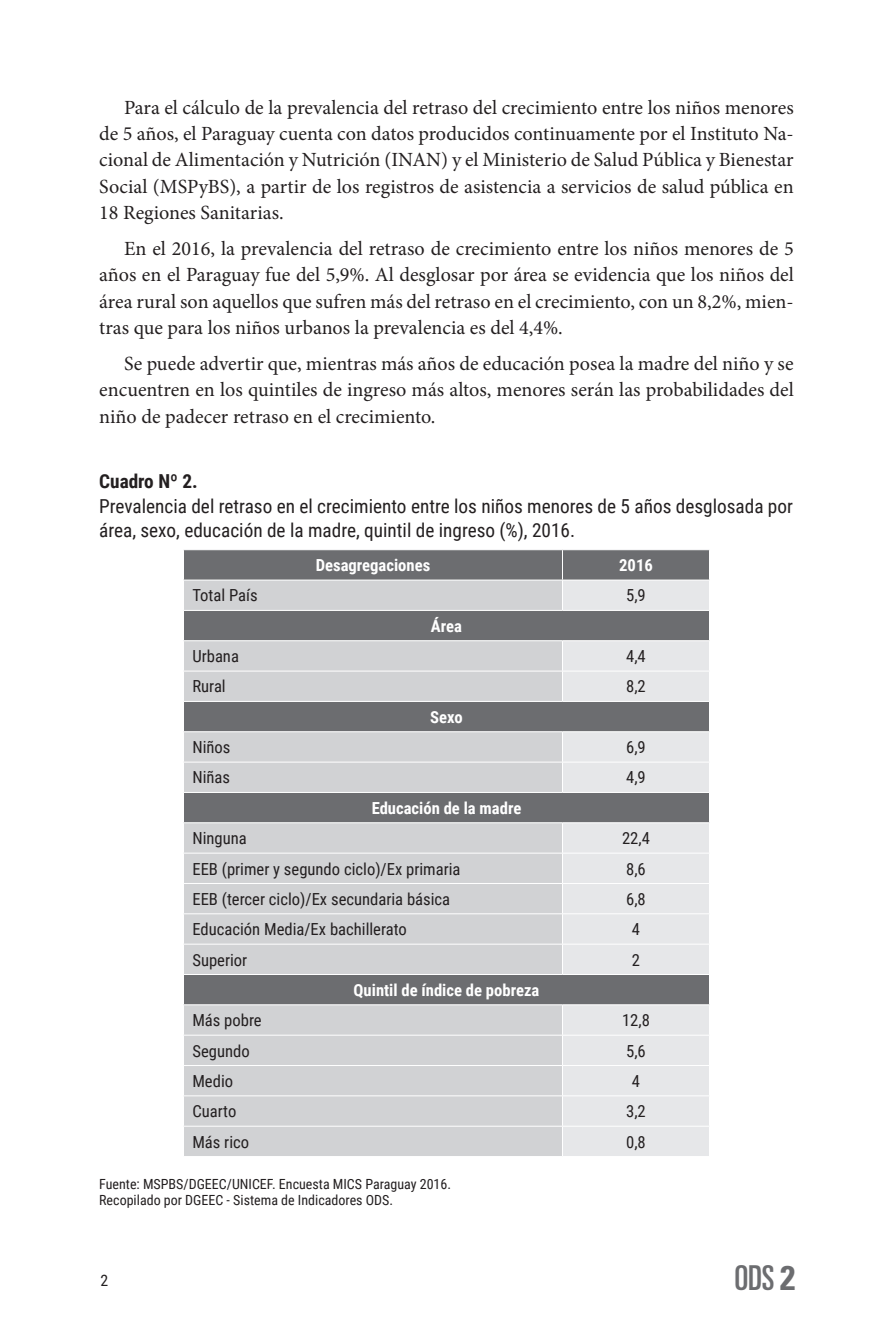
<style>
.page{position:relative;width:893px;height:1340px;background:#fff}
.page>*{position:absolute;margin:0;border:0;box-sizing:border-box;transform-origin:0 0}
.t1{font:ultra-condensed 34.3px "Univers";color:#6c6d70}
.t2{font:20.12px/26.2px "Minion Pro";color:#231f20;text-align:justify}
.t3{font:19.25px/24.5px "Roboto Condensed";color:#231f20}
.t4{font:700 19.25px "Roboto Condensed";color:#231f20}
.t5{font:16.62px "Roboto Condensed";color:#231f20}
.t6{font:700 16.62px "Roboto Condensed";color:#fff}
.t7{font:15.75px "Roboto Condensed";color:#231f20}
.t8{font:14px/16.8px "Roboto Condensed";color:#231f20}
.s1{font-weight:700;font-stretch:condensed}
</style>
<div class="page">
<div style="left:184px;top:550px;width:525px;height:29px;background:#6c6d70"></div>
<svg style="left:184px;top:580px;width:378px;height:576px;background:#bcbdbf"></svg>
<svg style="left:562px;top:580px;width:147px;height:576px;background:#cccdcf"></svg>
<svg style="left:562px;top:550px;width:1px;height:29px"></svg>
<hr style="left:562px;top:580px;width:1px;height:30px;background:#fff">
<hr style="left:183px;top:610px;width:379px;height:1px;background:#fff">
<hr style="left:562px;top:610px;width:148px;height:1px;background:#fff">
<hr style="left:183px;top:640px;width:379px;height:1px;background:#fff">
<hr style="left:562px;top:640px;width:148px;height:1px;background:#fff">
<svg style="left:562px;top:641px;width:1px;height:29px"></svg>
<hr style="left:183px;top:670px;width:379px;height:1px;background:#fff">
<hr style="left:562px;top:670px;width:148px;height:1px;background:#fff">
<hr style="left:562px;top:671px;width:1px;height:30px;background:#fff">
<hr style="left:183px;top:701px;width:379px;height:1px;background:#fff">
<hr style="left:562px;top:701px;width:148px;height:1px;background:#fff">
<hr style="left:183px;top:731px;width:379px;height:1px;background:#fff">
<hr style="left:562px;top:731px;width:148px;height:1px;background:#fff">
<svg style="left:562px;top:732px;width:1px;height:29px"></svg>
<hr style="left:183px;top:761px;width:379px;height:1px;background:#fff">
<hr style="left:562px;top:761px;width:148px;height:1px;background:#fff">
<hr style="left:562px;top:762px;width:1px;height:30px;background:#fff">
<hr style="left:183px;top:792px;width:379px;height:1px;background:#fff">
<hr style="left:562px;top:792px;width:148px;height:1px;background:#fff">
<hr style="left:183px;top:822px;width:379px;height:1px;background:#fff">
<hr style="left:562px;top:822px;width:148px;height:1px;background:#fff">
<svg style="left:562px;top:823px;width:1px;height:29px"></svg>
<hr style="left:183px;top:852px;width:379px;height:1px;background:#fff">
<hr style="left:562px;top:852px;width:148px;height:1px;background:#fff">
<hr style="left:562px;top:853px;width:1px;height:30px;background:#fff">
<hr style="left:183px;top:883px;width:379px;height:1px;background:#fff">
<hr style="left:562px;top:883px;width:148px;height:1px;background:#fff">
<hr style="left:562px;top:883px;width:1px;height:30px;background:#fff">
<hr style="left:183px;top:913px;width:379px;height:1px;background:#fff">
<hr style="left:562px;top:913px;width:148px;height:1px;background:#fff">
<svg style="left:562px;top:914px;width:1px;height:29px"></svg>
<hr style="left:183px;top:943px;width:379px;height:1px;background:#fff">
<hr style="left:562px;top:943px;width:148px;height:1px;background:#fff">
<hr style="left:562px;top:944px;width:1px;height:30px;background:#fff">
<hr style="left:183px;top:974px;width:379px;height:1px;background:#fff">
<hr style="left:562px;top:974px;width:148px;height:1px;background:#fff">
<hr style="left:183px;top:1004px;width:379px;height:1px;background:#fff">
<hr style="left:562px;top:1004px;width:148px;height:1px;background:#fff">
<svg style="left:562px;top:1005px;width:1px;height:29px"></svg>
<hr style="left:183px;top:1034px;width:379px;height:1px;background:#fff">
<hr style="left:562px;top:1034px;width:148px;height:1px;background:#fff">
<hr style="left:562px;top:1035px;width:1px;height:30px;background:#fff">
<hr style="left:183px;top:1065px;width:379px;height:1px;background:#fff">
<hr style="left:562px;top:1065px;width:148px;height:1px;background:#fff">
<hr style="left:562px;top:1065px;width:1px;height:30px;background:#fff">
<hr style="left:183px;top:1095px;width:379px;height:1px;background:#fff">
<hr style="left:562px;top:1095px;width:148px;height:1px;background:#fff">
<svg style="left:562px;top:1096px;width:1px;height:29px"></svg>
<hr style="left:183px;top:1125px;width:379px;height:1px;background:#fff">
<hr style="left:562px;top:1125px;width:148px;height:1px;background:#fff">
<hr style="left:562px;top:1126px;width:1px;height:30px;background:#fff">
<p class="t2" style="left:99px;top:94px;width:696px;text-indent:25px">Para el cálculo de la prevalencia del retraso del crecimiento entre los niños menores de 5 años, el Paraguay cuenta con datos producidos continuamente por el Instituto Na&shy;cional de Alimentación y Nutrición (INAN) y el Ministerio de Salud Pública y Bienestar Social (MSPyBS), a partir de los registros de asistencia a servicios de salud pública en 18 Regiones Sanitarias.</p>
<p class="t2" style="left:99px;top:236px;width:696px;text-indent:25px">En el 2016, la prevalencia del retraso de crecimiento entre los niños menores de 5 años en el Paraguay fue del 5,9%. Al desglosar por área se evidencia que los niños del área rural son aquellos que sufren más del retraso en el crecimiento, con un 8,2%, mien&shy;tras que para los niños urbanos la prevalencia es del 4,4%.</p>
<p class="t2" style="left:99px;top:350px;width:696px;text-indent:25px">Se puede advertir que, mientras más años de educación posea la madre del niño y se encuentren en los quintiles de ingreso más altos, menores serán las probabilidades del niño de padecer retraso en el crecimiento.</p>
<p class="t4" style="left:99px;top:468px;width:100px">Cuadro Nº 2.</p>
<p class="t3" style="left:99px;top:493px;width:695px">Prevalencia del retraso en el crecimiento entre los niños menores de 5 años desglosada por área, sexo, educación de la madre, quintil de ingreso (%), 2016.</p>
<p class="t6" style="left:316px;top:553px;width:116px">Desagregaciones</p>
<p class="t6" style="left:619px;top:553px;width:35px">2016</p>
<p class="t5" style="left:192px;top:584px;width:67px">Total País</p>
<p class="t5" style="left:626px;top:584px;width:21px">5,9</p>
<p class="t6" style="left:431px;top:614px;width:33px">Área</p>
<p class="t5" style="left:192px;top:644px;width:48px">Urbana</p>
<p class="t5" style="left:626px;top:644px;width:21px">4,4</p>
<p class="t5" style="left:192px;top:675px;width:35px">Rural</p>
<p class="t5" style="left:626px;top:675px;width:21px">8,2</p>
<p class="t6" style="left:430px;top:705px;width:34px">Sexo</p>
<p class="t5" style="left:192px;top:735px;width:40px">Niños</p>
<p class="t5" style="left:626px;top:735px;width:21px">6,9</p>
<p class="t5" style="left:192px;top:766px;width:39px">Niñas</p>
<p class="t5" style="left:626px;top:766px;width:21px">4,9</p>
<p class="t6" style="left:372px;top:796px;width:151px">Educación de la madre</p>
<p class="t5" style="left:192px;top:826px;width:56px">Ninguna</p>
<p class="t5" style="left:622px;top:826px;width:29px">22,4</p>
<p class="t5" style="left:192px;top:857px;width:270px">EEB (primer y segundo ciclo)/Ex primaria</p>
<p class="t5" style="left:626px;top:857px;width:21px">8,6</p>
<p class="t5" style="left:192px;top:887px;width:259px">EEB (tercer ciclo)/Ex secundaria básica</p>
<p class="t5" style="left:626px;top:887px;width:21px">6,8</p>
<p class="t5" style="left:192px;top:917px;width:216px">Educación Media/Ex bachillerato</p>
<p class="t5" style="left:632px;top:917px;width:10px">4</p>
<p class="t5" style="left:192px;top:948px;width:56px">Superior</p>
<p class="t5" style="left:632px;top:948px;width:10px">2</p>
<p class="t6" style="left:354px;top:978px;width:187px">Quintil de índice de pobreza</p>
<p class="t5" style="left:192px;top:1008px;width:71px">Más pobre</p>
<p class="t5" style="left:622px;top:1008px;width:29px">12,8</p>
<p class="t5" style="left:192px;top:1038px;width:59px">Segundo</p>
<p class="t5" style="left:626px;top:1038px;width:21px">5,6</p>
<p class="t5" style="left:192px;top:1069px;width:42px">Medio</p>
<p class="t5" style="left:632px;top:1069px;width:10px">4</p>
<p class="t5" style="left:192px;top:1099px;width:45px">Cuarto</p>
<p class="t5" style="left:626px;top:1099px;width:21px">3,2</p>
<p class="t5" style="left:192px;top:1129px;width:58px">Más rico</p>
<p class="t5" style="left:626px;top:1129px;width:21px">0,8</p>
<p class="t8" style="left:99px;top:1174px;width:353px">Fuente: MSPBS/DGEEC/UNICEF. Encuesta MICS Paraguay 2016.<br>Recopilado por DGEEC - Sistema de Indicadores ODS.</p>
<p class="t7" style="left:100px;top:1268px;width:9px">2</p>
<h1 class="t1" style="left:735px;top:1258px;width:62px">ODS <span class="s1">2</span></h1>
</div>
